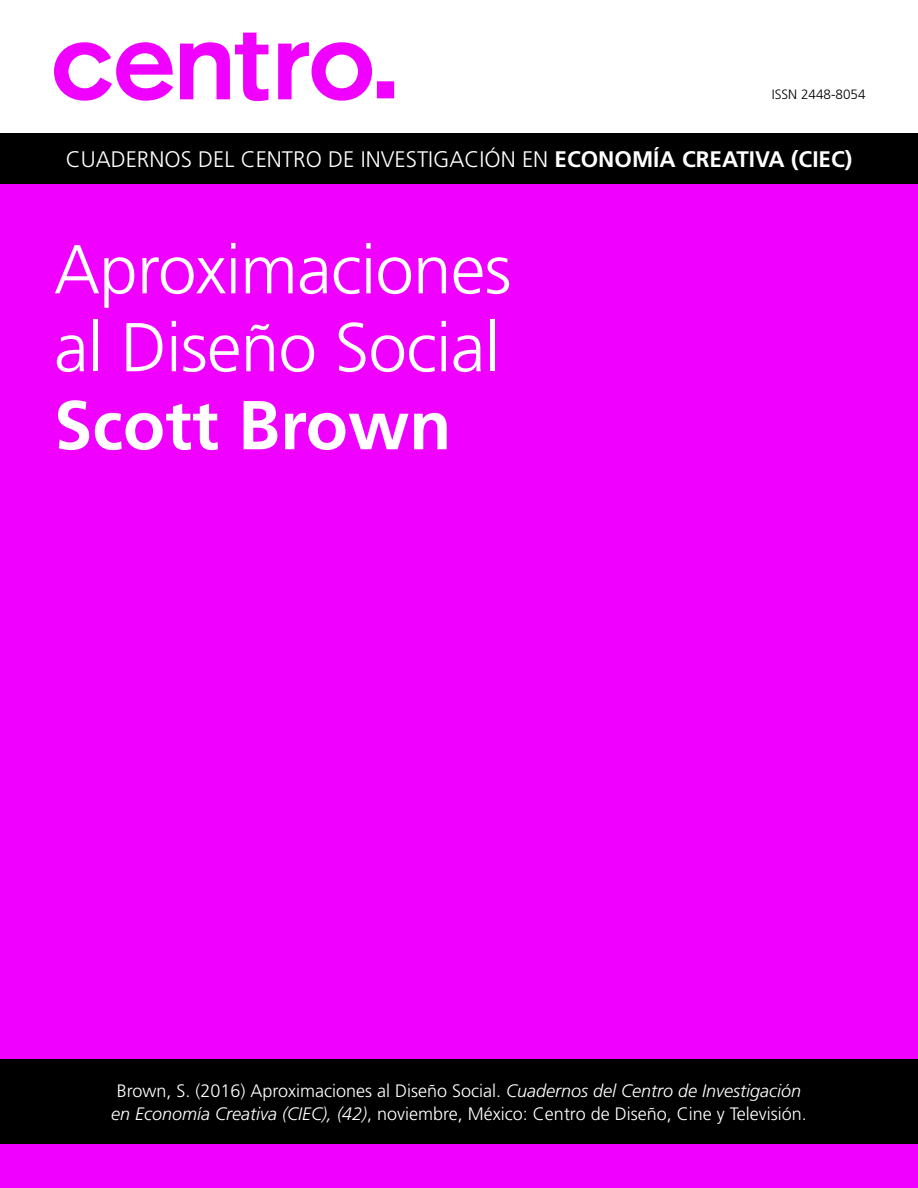
<style>
.page{position:relative;width:918px;height:1188px;background:#fff}
.page>*{position:absolute;margin:0;border:0;box-sizing:border-box;transform-origin:0 0}
.t1{font:300 69px/78px "Frutiger";letter-spacing:-.01em;color:#fff}
.t2{font:700 69px "Frutiger";color:#fff}
.t3{font:300 22.5px "Frutiger";color:#fff}
.t4{font:300 18px/22.5px "Frutiger";color:#fff;text-align:center}
.t5{font:300 13.5px "Frutiger";color:#000}
.s1{font-weight:700}
.s2{font-style:italic}
</style>
<div class="page">
<div style="left:0;top:135px;width:918px;height:1053px;background:#f000ff"></div>
<div style="left:0;top:134px;width:918px;height:50px;background:#000"></div>
<div style="left:0;top:1060px;width:918px;height:84px;background:#000"></div>
<svg style="left:54px;top:33px;width:340px;height:68px"></svg>
<p class="t5" style="left:772px;top:86px;width:95px">ISSN 2448-8054</p>
<p class="t3" style="left:66px;top:147px;width:788px">CUADERNOS DEL CENTRO DE INVESTIGACIÓN EN <span class="s1">ECONOMÍA CREATIVA (CIEC)</span></p>
<h1 class="t1" style="left:54px;top:232px;width:459px">Aproximaciones al Diseño Social</h1>
<h1 class="t2" style="left:54px;top:385px;width:399px">Scott Brown</h1>
<p class="t4" style="left:111px;top:1080px;width:697px">Brown, S. (2016) Aproximaciones al Diseño Social. <span class="s2">Cuadernos del Centro de Investigación en Economía Creativa (CIEC), (42)</span>, noviembre, México: Centro de Diseño, Cine y Televisión.</p>
</div>
